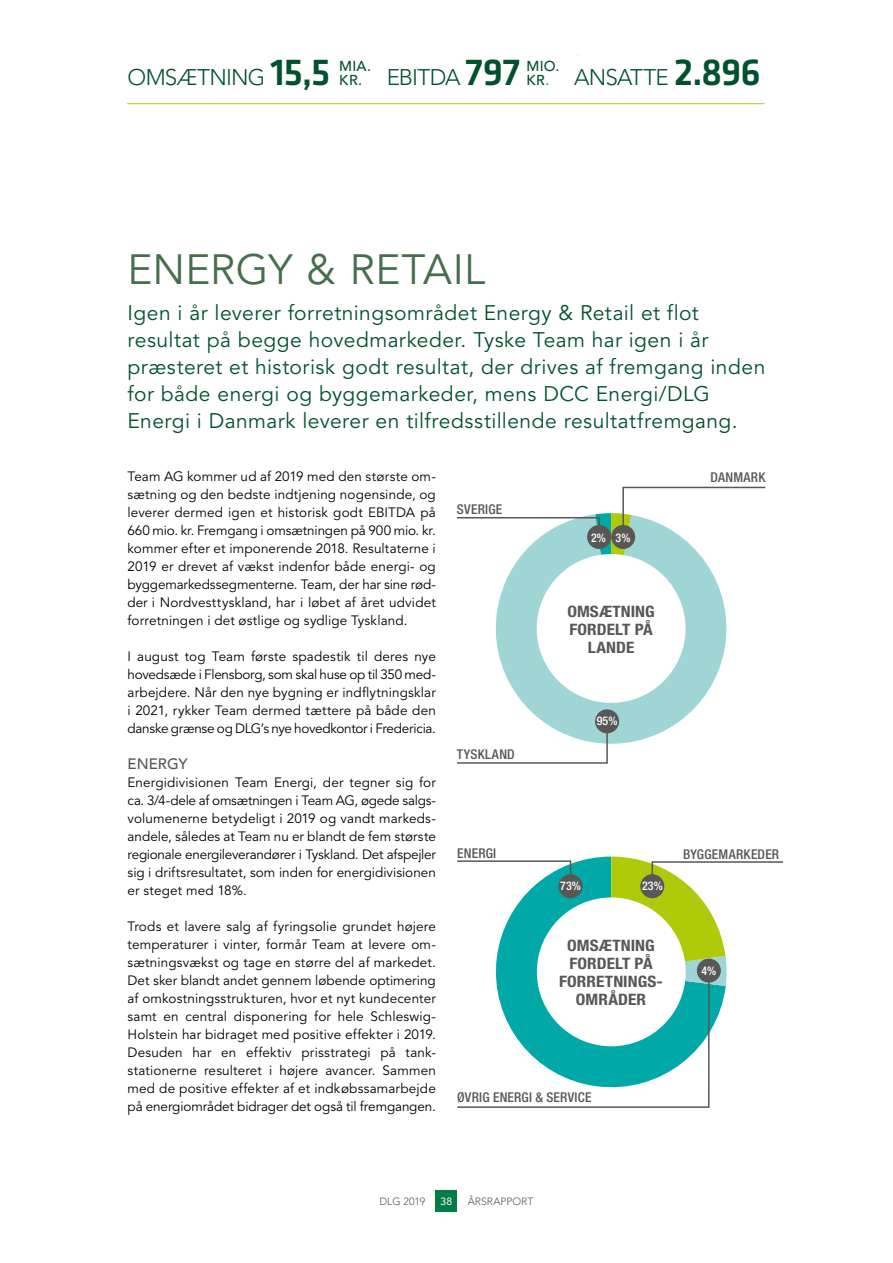
<style>
.page{position:relative;width:893px;height:1263px;background:#fff}
.page>*{position:absolute;margin:0;border:0;box-sizing:border-box;transform-origin:0 0}
.t1{font:42px "Avenir LT Std";letter-spacing:.01em;color:#456e4d}
.t2{font:300 22.5px "Avenir LT Std";letter-spacing:-.03em;color:#00512d}
.t3{font:21px/27px "Avenir LT Std";letter-spacing:.02em;color:#00512d}
.t4{font:700 condensed 15.75px/18px "Helvetica Neue LT Std";letter-spacing:.005em;color:#575756;text-align:center;scale:1.1 1}
.t5{font:500 15px "Avenir LT Std";color:#575756}
.t6{font:500 14.25px "Avenir LT Std";letter-spacing:.01em;color:#00512d}
.t7{font:13.5px/18px "Avenir LT Std";color:#000;text-align:justify}
.t8{font:500 condensed 13.5px "Helvetica Neue LT Std";letter-spacing:.015em;color:#575756}
.t9{font:500 condensed 12px "Helvetica Neue LT Std";color:#fff}
.t10{font:300 10.5px "Avenir LT Std";color:#575756}
.t11{font:10.5px "Avenir LT Std";color:#fff}
.s1{font-family:"Klavika";font-weight:500;font-size:39px}
.s2{font-weight:500;font-size:14.25px}
.s3{font-weight:500;font-size:14.25px;color:#00a8a8}
</style>
<div class="page">
<svg style="left:496px;top:628px;width:230px;height:116px;fill:#9fd5d5"></svg>
<div style="left:537px;top:554px;width:148px;height:149px;background:#fff;border-radius:50%"></div>
<svg style="left:457px;top:720px;width:152px;height:44px"></svg>
<div style="left:595px;top:709px;width:24px;height:24px;background:#575756;border-radius:50%"></div>
<svg style="left:457px;top:486px;width:309px;height:142px"></svg>
<div style="left:587px;top:525px;width:24px;height:24px;background:#575756;border-radius:50%"></div>
<svg style="left:457px;top:856px;width:326px;height:252px"></svg>
<div style="left:559px;top:874px;width:24px;height:24px;background:#575756;border-radius:50%"></div>
<hr style="left:127px;top:103px;width:638px;height:1px;background:#afca0b">
<div style="left:436px;top:1191px;width:21px;height:21px;background:#007c46"></div>
<h2 class="t2" style="left:128px;top:64px;width:635px">OMSÆTNING <span class="s1">15,5</span> <span class="s2">KR.</span> EBITDA <span class="s1">797</span> <span class="s2">KR</span><span class="s3">.</span> ANSATTE <span class="s1">2.896</span></h2>
<p class="t6" style="left:339px;top:58px;width:33px">MIA.</p>
<p class="t6" style="left:527px;top:58px;width:34px">MIO.</p>
<h1 class="t1" style="left:128px;top:246px;width:359px">ENERGY &amp; RETAIL</h1>
<p class="t3" style="left:128px;top:300px;width:639px">Igen i år leverer forretningsområdet Energy &amp; Retail et flot resultat på begge hovedmarkeder. Tyske Team har igen i år præsteret et historisk godt resultat, der drives af fremgang inden for både energi og byggemarkeder, mens DCC Energi/DLG Energi i Danmark leverer en tilfredsstillende resultatfremgang.</p>
<p class="t7" style="left:128px;top:468px;width:310px">Team AG kommer ud af 2019 med den største om&shy;sætning og den bedste indtjening nogensinde, og leverer dermed igen et historisk godt EBITDA på 660 mio. kr. Fremgang i omsætningen på 900 mio. kr. kommer efter et imponerende 2018. Resultaterne i 2019 er drevet af vækst indenfor både energi- og byggemarkedssegmenterne. Team, der har sine rød&shy;der i Nordvesttyskland, har i løbet af året udvidet forretningen i det østlige og sydlige Tyskland.</p>
<p class="t7" style="left:128px;top:648px;width:310px">I august tog Team første spadestik til deres nye hovedsæde i Flensborg, som skal huse op til 350 med&shy;arbejdere. Når den nye bygning er indflytningsklar i 2021, rykker Team dermed tættere på både den danske grænse og DLG’s nye hovedkontor i Fredericia.</p>
<p class="t5" style="left:128px;top:755px;width:62px">ENERGY</p>
<p class="t7" style="left:128px;top:774px;width:310px">Energidivisionen Team Energi, der tegner sig for ca. 3/4-dele af omsætningen i Team AG, øgede salgs&shy;volumenerne betydeligt i 2019 og vandt markeds&shy;andele, således at Team nu er blandt de fem største regionale energileverandører i Tyskland. Det afspejler sig i driftsresultatet, som inden for energidivisionen er steget med 18%.</p>
<p class="t7" style="left:128px;top:918px;width:310px">Trods et lavere salg af fyringsolie grundet højere temperaturer i vinter, formår Team at levere om&shy;sætningsvækst og tage en større del af markedet.<br>Det sker blandt andet gennem løbende optimering af omkostningsstrukturen, hvor et nyt kundecenter samt en central disponering for hele Schleswig-Holstein har bidraget med positive effekter i 2019.<br>Desuden har en effektiv prisstrategi på tank&shy;stationerne resulteret i højere avancer. Sammen med de positive effekter af et indkøbssamarbejde på energiområdet bidrager det også til fremgangen.</p>
<p class="t8" style="left:710px;top:469px;width:57px">DANMARK</p>
<p class="t8" style="left:457px;top:501px;width:47px">SVERIGE</p>
<p class="t9" style="left:591px;top:530px;width:16px">2%</p>
<p class="t9" style="left:616px;top:530px;width:16px">3%</p>
<p class="t4" style="left:567px;top:602px;width:81px">OMSÆTNING<br>FORDELT PÅ<br>LANDE</p>
<p class="t9" style="left:597px;top:714px;width:22px">95%</p>
<p class="t8" style="left:457px;top:746px;width:59px">TYSKLAND</p>
<p class="t8" style="left:457px;top:845px;width:41px">ENERGI</p>
<p class="t8" style="left:683px;top:846px;width:98px">BYGGEMARKEDER</p>
<p class="t9" style="left:560px;top:879px;width:22px">73%</p>
<p class="t9" style="left:642px;top:879px;width:22px">23%</p>
<p class="t4" style="left:559px;top:936px;width:96px">OMSÆTNING<br>FORDELT PÅ<br>FORRETNINGS-<br>OMRÅDER</p>
<p class="t9" style="left:701px;top:964px;width:16px">4%</p>
<p class="t8" style="left:457px;top:1089px;width:136px">ØVRIG ENERGI &amp; SERVICE</p>
<p class="t10" style="left:379px;top:1195px;width:47px">DLG 2019</p>
<p class="t11" style="left:441px;top:1195px;width:13px">38</p>
<p class="t10" style="left:468px;top:1195px;width:67px">ÅRSRAPPORT</p>
</div>
